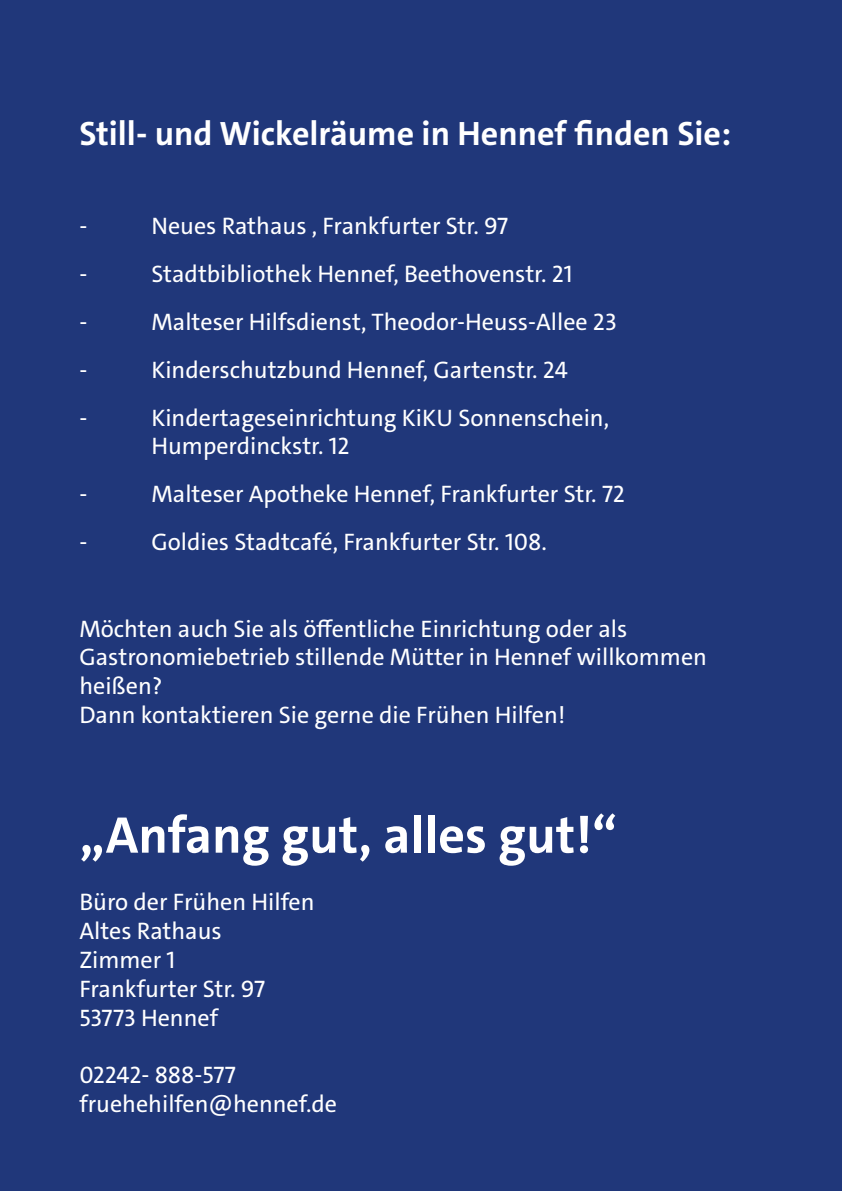
<style>
.page{position:relative;width:842px;height:1191px;background:#20377a}
.page>*{position:absolute;margin:0;border:0;box-sizing:border-box;transform-origin:0 0}
.t1{font:700 52px "The Sans";color:#fff}
.t2{font:700 34px "The Sans";color:#fff}
.t3{font:24px/28.8px "The Sans";color:#fff}
</style>
<div class="page">
<p class="t2" style="left:79px;top:112px;width:653px">Still- und Wickelräume in Hennef finden Sie:</p>
<p class="t3" style="left:79px;top:212px;width:9px">-</p>
<p class="t3" style="left:151px;top:212px;width:358px">Neues Rathaus , Frankfurter Str. 97</p>
<p class="t3" style="left:79px;top:260px;width:9px">-</p>
<p class="t3" style="left:151px;top:260px;width:423px">Stadtbibliothek Hennef, Beethovenstr. 21</p>
<p class="t3" style="left:79px;top:308px;width:9px">-</p>
<p class="t3" style="left:151px;top:308px;width:467px">Malteser Hilfsdienst, Theodor-Heuss-Allee 23</p>
<p class="t3" style="left:79px;top:356px;width:9px">-</p>
<p class="t3" style="left:151px;top:356px;width:418px">Kinderschutzbund Hennef, Gartenstr. 24</p>
<p class="t3" style="left:79px;top:404px;width:9px">-</p>
<p class="t3" style="left:151px;top:404px;width:459px">Kindertageseinrichtung KiKU Sonnenschein,</p>
<p class="t3" style="left:151px;top:432px;width:200px">Humperdinckstr. 12</p>
<p class="t3" style="left:79px;top:480px;width:9px">-</p>
<p class="t3" style="left:151px;top:480px;width:475px">Malteser Apotheke Hennef, Frankfurter Str. 72</p>
<p class="t3" style="left:79px;top:528px;width:9px">-</p>
<p class="t3" style="left:151px;top:528px;width:397px">Goldies Stadtcafé, Frankfurter Str. 108.</p>
<p class="t3" style="left:79px;top:614px;width:549px">Möchten auch Sie als öffentliche Einrichtung oder als</p>
<p class="t3" style="left:79px;top:643px;width:629px">Gastronomiebetrieb stillende Mütter in Hennef willkommen heißen?</p>
<p class="t3" style="left:79px;top:700px;width:488px">Dann kontaktieren Sie gerne die Frühen Hilfen!</p>
<p class="t1" style="left:79px;top:801px;width:539px">„Anfang gut, alles gut!“</p>
<p class="t3" style="left:79px;top:888px;width:237px">Büro der Frühen Hilfen</p>
<p class="t3" style="left:79px;top:916px;width:144px">Altes Rathaus</p>
<p class="t3" style="left:79px;top:945px;width:97px">Zimmer 1</p>
<p class="t3" style="left:79px;top:974px;width:187px">Frankfurter Str. 97</p>
<p class="t3" style="left:79px;top:1003px;width:140px">53773 Hennef</p>
<p class="t3" style="left:79px;top:1060px;width:158px">02242- 888-577</p>
<p class="t3" style="left:79px;top:1089px;width:259px">fruehehilfen@hennef.de</p>
</div>
